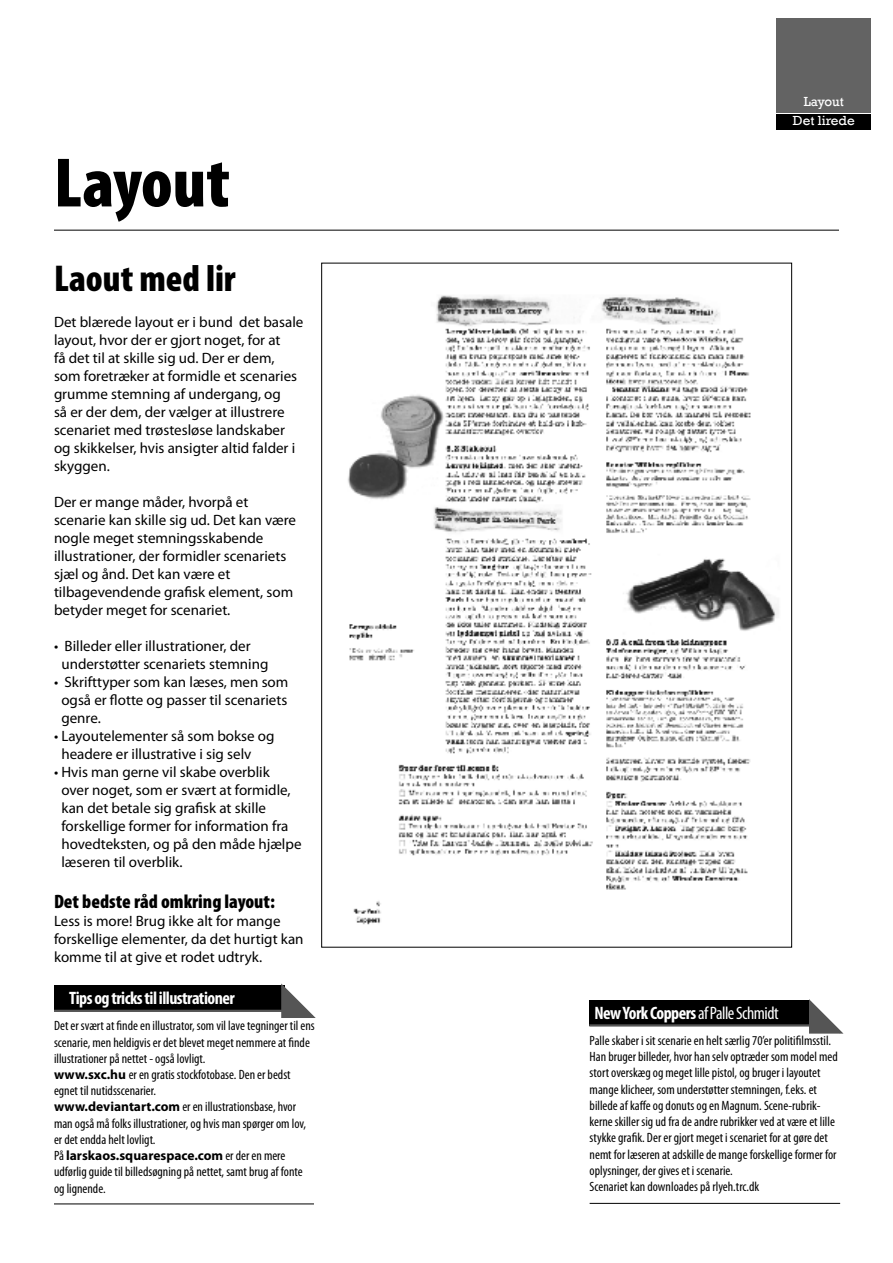
<style>
.page{position:relative;width:893px;height:1263px;background:#fff}
.page>*{position:absolute;margin:0;border:0;box-sizing:border-box;transform-origin:0 0}
.Rubrik_1{font:900 condensed 70.5px "Myriad Pro";color:#000}
.Rubrik_2{font:900 condensed 37.5px "Myriad Pro";color:#000}
.Mellemrubrik{font:900 condensed 19.5px "Myriad Pro";color:#000}
.Boks_rubrik{font:700 condensed 18px "Myriad Pro";letter-spacing:-.03em;color:#fff}
.Brød_uden_indryk{font:15px/18px "Myriad Pro";color:#000}
.Boks_brød{font:condensed 13.5px/16.2px "Myriad Pro";color:#000}
.Boks_Rubrik{font:13.5px "Rockwell";color:#fff}
.s1{font-weight:700;font-stretch:normal}
.s2{font-weight:400}
</style>
<div class="page">
<div style="left:777px;top:18px;width:94px;height:95px;background:#636363"></div>
<div style="left:777px;top:114px;width:94px;height:16px;background:#000"></div>
<div style="left:54px;top:986px;width:231px;height:25px;background:#000"></div>
<hr style="left:54px;top:1010px;width:235px;height:2px;background:#555">
<svg style="left:279px;top:983px;width:37px;height:35px"></svg>
<hr style="left:54px;top:1204px;width:260px;height:1px;background:#000">
<img style="left:348px;top:295px;width:431px;height:630px">
<hr style="left:54px;top:230px;width:785px;height:1px;background:#000">
<div style="left:589px;top:1000px;width:221px;height:26px;background:#000"></div>
<hr style="left:589px;top:1024px;width:225px;height:2px;background:#555">
<svg style="left:807px;top:999px;width:37px;height:35px"></svg>
<hr style="left:590px;top:1203px;width:250px;height:1px;background:#000">
<p class="Rubrik_1" style="left:54px;top:144px;width:177px">Layout</p>
<p class="Rubrik_2" style="left:54px;top:257px;width:183px">Laout med lir</p>
<p class="Brød_uden_indryk" style="left:54px;top:313px;width:251px">Det blærede layout er i bund det basale layout, hvor der er gjort noget, for at<br>få det til at skille sig ud. Der er dem, som foretræker at formidle et scenaries grumme stemning af undergang, og<br>så er der dem, der vælger at illustrere scenariet med trøstesløse landskaber og skikkelser, hvis ansigter altid falder i skyggen.</p>
<p class="Brød_uden_indryk" style="left:54px;top:493px;width:244px">Der er mange måder, hvorpå et scenarie kan skille sig ud. Det kan være nogle meget stemningsskabende illustrationer, der formidler scenariets sjæl og ånd. Det kan være et tilbagevendende grafisk element, som betyder meget for scenariet.</p>
<p class="Brød_uden_indryk" style="left:61px;top:637px;width:209px;text-indent:-7px">• Billeder eller illustrationer, der understøtter scenariets stemning</p>
<p class="Brød_uden_indryk" style="left:61px;top:673px;width:228px;text-align:justify;text-indent:-7px">• Skrifttyper som kan læses, men som også er flotte og passer til scenariets genre.</p>
<p class="Brød_uden_indryk" style="left:61px;top:727px;width:215px;text-indent:-7px">• Layoutelementer så som bokse og headere er illustrative i sig selv</p>
<p class="Brød_uden_indryk" style="left:61px;top:763px;width:242px;text-indent:-7px">• Hvis man gerne vil skabe overblik<br>over noget, som er svært at formidle, kan det betale sig grafisk at skille forskellige former for information fra hovedteksten, og på den måde hjælpe læseren til overblik.</p>
<p class="Mellemrubrik" style="left:54px;top:891px;width:222px">Det bedste råd omkring layout:</p>
<p class="Brød_uden_indryk" style="left:54px;top:912px;width:251px">Less is more! Brug ikke alt for mange forskellige elementer, da det hurtigt kan komme til at give et rodet udtryk.</p>
<p class="Boks_rubrik" style="left:69px;top:988px;width:167px">Tips og tricks til illustrationer</p>
<p class="Boks_brød" style="left:54px;top:1018px;width:262px">Det er svært at finde en illustrator, som vil lave tegninger til ens scenarie, men heldigvis er det blevet meget nemmere at finde illustrationer på nettet - også lovligt.</p>
<p class="Boks_brød" style="left:54px;top:1067px;width:238px"><span class="s1">www.sxc.hu</span> er en gratis stockfotobase. Den er bedst egnet til nutidsscenarier.</p>
<p class="Boks_brød" style="left:54px;top:1099px;width:254px"><span class="s1">www.deviantart.com</span> er en illustrationsbase, hvor man også må folks illustrationer, og hvis man spørger om lov, er det endda helt lovligt.</p>
<p class="Boks_brød" style="left:54px;top:1148px;width:250px">På <span class="s1">larskaos.squarespace.com</span> er der en mere udførlig guide til billedsøgning på nettet, samt brug af fonte og lignende.</p>
<p class="Boks_Rubrik" style="left:804px;top:94px;width:42px">Layout</p>
<p class="Boks_Rubrik" style="left:793px;top:113px;width:63px">Det lirede</p>
<p class="Boks_rubrik" style="left:595px;top:1003px;width:185px">New York Coppers <span class="s2">af Palle Schmidt</span></p>
<p class="Boks_brød" style="left:590px;top:1033px;width:250px">Palle skaber i sit scenarie en helt særlig 70’er politifilmsstil.<br>Han bruger billeder, hvor han selv optræder som model med stort overskæg og meget lille pistol, og bruger i layoutet mange klicheer, som understøtter stemningen, f.eks. et billede af kaffe og donuts og en Magnum. Scene-rubrik&shy;kerne skiller sig ud fra de andre rubrikker ved at være et lille stykke grafik. Der er gjort meget i scenariet for at gøre det nemt for læseren at adskille de mange forskellige former for oplysninger, der gives et i scenarie.</p>
<p class="Boks_brød" style="left:590px;top:1178px;width:171px">Scenariet kan downloades på rlyeh.trc.dk</p>
</div>
